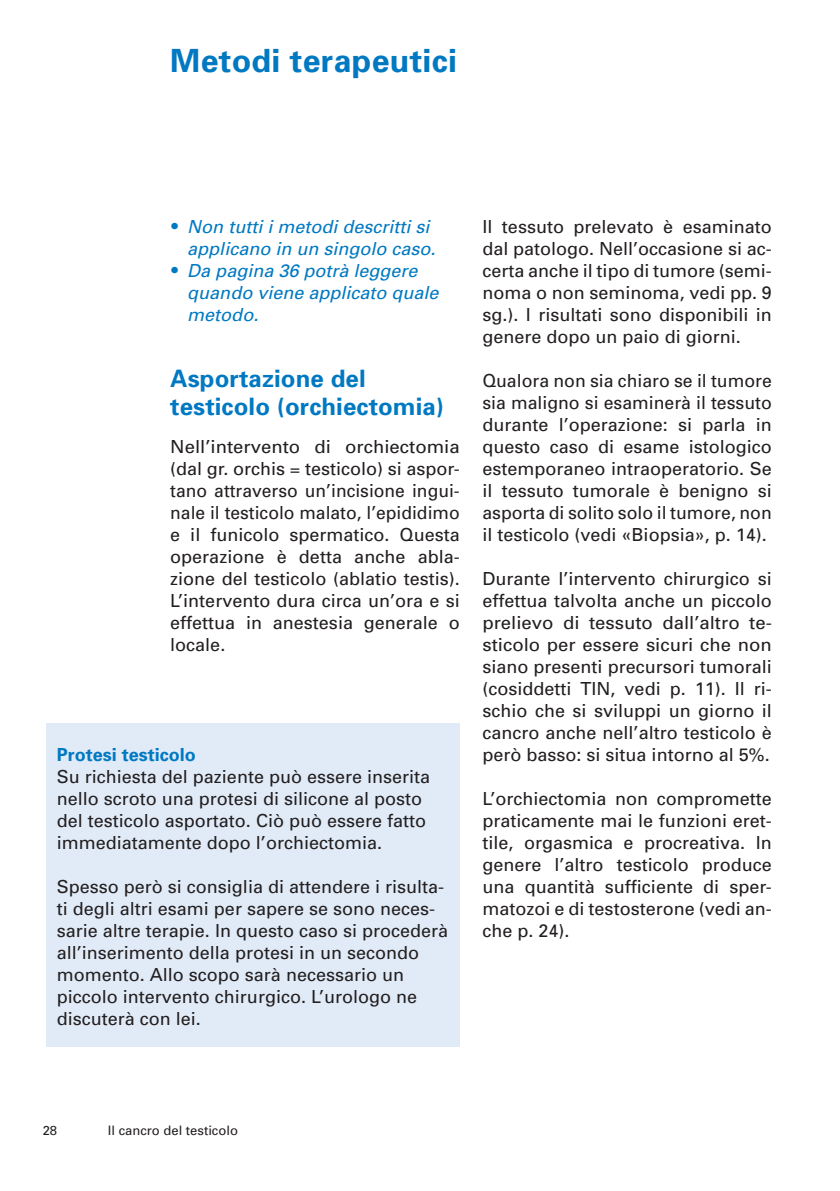
<style>
.page{position:relative;width:840px;height:1191px;background:#fff}
.page>*{position:absolute;margin:0;border:0;box-sizing:border-box;transform-origin:0 0}
.t1{font:700 32px "Univers";letter-spacing:.01em;color:#0079c2}
.t2{font:700 24px/28px "Univers";letter-spacing:.005em;color:#0079c2}
.t3{font:18px/22px "Univers";color:#231f20;text-align:justify}
.t4{font:italic 18px/22px "Univers";color:#0079c2}
.t5{font:700 18px "Univers";color:#0079c2}
.t6{font:13px "Univers";color:#231f20}
.s1{font-style:normal;font-size:26px}
</style>
<div class="page">
<div style="left:46px;top:723px;width:413px;height:323px;background:#e1ebf7"></div>
<h1 class="t1" style="left:170px;top:40px;width:288px">Metodi terapeutici</h1>
<p class="t4" style="left:187px;top:215px;width:250px;text-indent:-17px"><span class="s1">•</span> Non tutti i metodi descritti si applicano in un singolo caso.</p>
<p class="t4" style="left:187px;top:259px;width:253px;text-indent:-17px"><span class="s1">•</span> Da pagina 36 potrà leggere quando viene applicato quale metodo.</p>
<h2 class="t2" style="left:170px;top:363px;width:275px">Asportazione del testicolo (orchiectomia)</h2>
<p class="t3" style="left:170px;top:435px;width:291px">Nell’intervento di orchiectomia (dal gr. orchis = testicolo) si aspor&shy;tano attraverso un’incisione ingui&shy;nale il testicolo malato, l’epididimo e il funicolo spermatico. Questa operazione è detta anche abla&shy;zione del testicolo (ablatio testis).<br>L’intervento dura circa un’ora e si effettua in anestesia generale o locale.</p>
<p class="t5" style="left:57px;top:743px;width:141px">Protesi testicolo</p>
<p class="t3" style="left:57px;top:765px;width:375px;text-align:left">Su richiesta del paziente può essere inserita nello scroto una protesi di silicone al posto del testicolo asportato. Ciò può essere fatto immediatamente dopo l’orchiectomia.</p>
<p class="t3" style="left:57px;top:875px;width:393px;text-align:left">Spesso però si consiglia di attendere i risulta&shy;ti degli altri esami per sapere se sono neces&shy;sarie altre terapie. In questo caso si procederà all’inserimento della protesi in un secondo momento. Allo scopo sarà necessario un piccolo intervento chirurgico. L’urologo ne discuterà con lei.</p>
<p class="t3" style="left:482px;top:215px;width:291px">Il tessuto prelevato è esaminato dal patologo. Nell’occasione si ac&shy;certa anche il tipo di tumore (semi&shy;noma o non seminoma, vedi pp. 9 sg.). I risultati sono disponibili in genere dopo un paio di giorni.</p>
<p class="t3" style="left:482px;top:369px;width:291px">Qualora non sia chiaro se il tumore sia maligno si esaminerà il tessuto durante l’operazione: si parla in questo caso di esame istologico estemporaneo intraoperatorio. Se il tessuto tumorale è benigno si asporta di solito solo il tumore, non il testicolo (vedi «Biopsia», p. 14).</p>
<p class="t3" style="left:482px;top:567px;width:291px">Durante l’intervento chirurgico si effettua talvolta anche un piccolo prelievo di tessuto dall’altro te&shy;sticolo per essere sicuri che non siano presenti precursori tumorali (cosiddetti TIN, vedi p. 11). Il ri&shy;schio che si sviluppi un giorno il cancro anche nell’altro testicolo è però basso: si situa intorno al 5%.</p>
<p class="t3" style="left:482px;top:787px;width:291px">L’orchiectomia non compromette praticamente mai le funzioni eret&shy;tile, orgasmica e procreativa. In genere l’altro testicolo produce una quantità sufficiente di sper&shy;matozoi e di testosterone (vedi an&shy;che p. 24).</p>
<p class="t6" style="left:43px;top:1122px;width:16px">28</p>
<p class="t6" style="left:108px;top:1122px;width:132px">Il cancro del testicolo</p>
</div>
